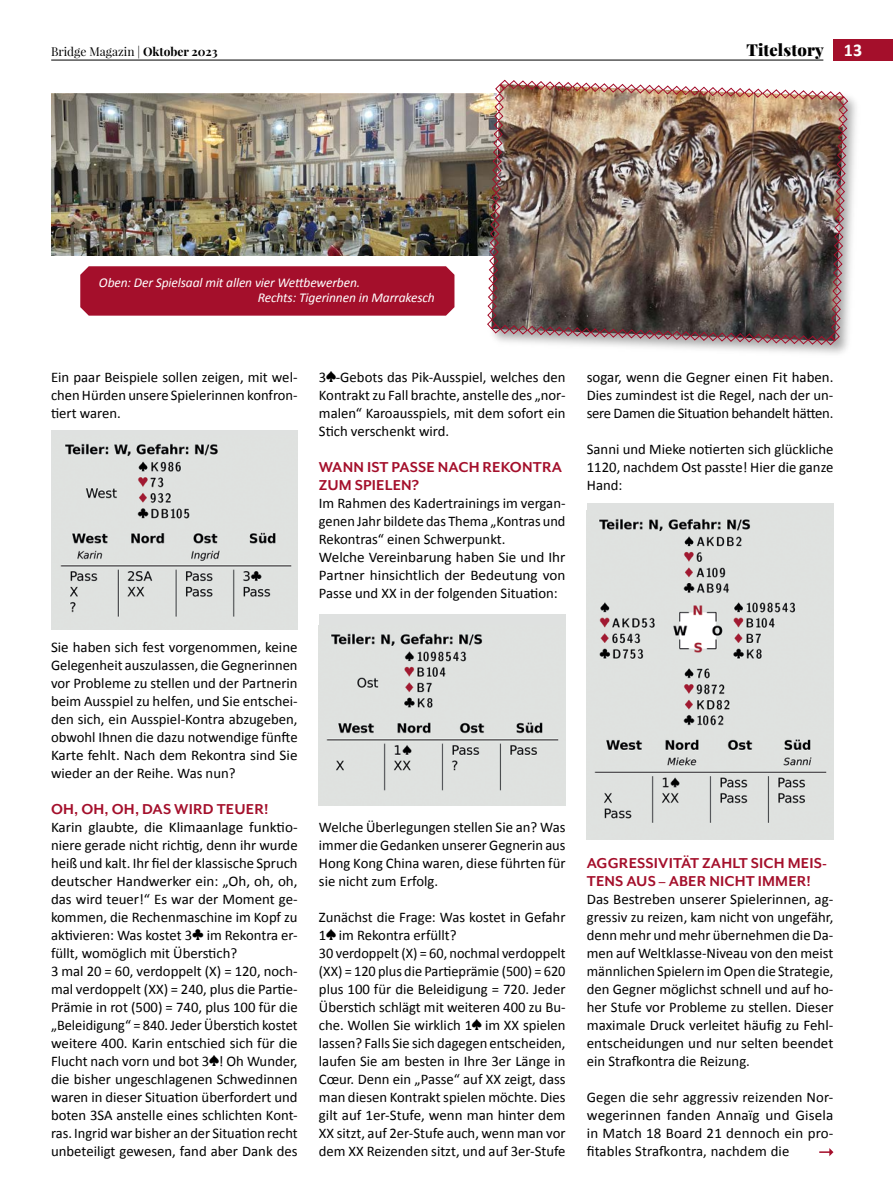
<style>
.page{position:relative;width:893px;height:1191px;background:#fff}
.page>*{position:absolute;margin:0;border:0;box-sizing:border-box;transform-origin:0 0}
.t1{font:700 16.5px/18px "Mr Eaves Mod OT";letter-spacing:.01em;color:#a40f2b}
.t2{font:900 16.5px "Playfair Display";letter-spacing:.01em;color:#000}
.t3{font:14.7px/18px "Calibri";color:#000;text-align:justify}
.t4{font:italic 13.5px/15px "Calibri";letter-spacing:-.01em;color:#fff}
.t5{font:12px "Playfair Display";color:#000}
.s1{font-weight:700}
.s2{font-family:"Calibri";font-weight:700;font-size:18px}
.s3{font-family:"Monotype Sorts";font-size:15px}
</style>
<div class="page">
<div style="left:833px;top:39px;width:60px;height:21px;background:#a40f2b"></div>
<hr style="left:51px;top:60px;width:772px;height:1px;background:#000">
<div style="left:51px;top:430px;width:247px;height:199px;background:#dfe1e0"></div>
<img style="left:60px;top:443px;width:232px;height:174px">
<div style="left:587px;top:503px;width:246px;height:336px;background:#dfe1e0"></div>
<img style="left:594px;top:519px;width:233px;height:304px">
<img style="left:51px;top:94px;width:435px;height:162px">
<div style="left:486px;top:79px;width:376px;height:280px;background:#000;opacity:.35"></div>
<img style="left:487px;top:79px;width:362px;height:267px">
<div style="left:80px;top:266px;width:374px;height:50px;background:#a40f2b"></div>
<svg style="left:819px;top:1148px;width:14px;height:8px"></svg>
<div style="left:319px;top:614px;width:246px;height:191px;background:#dfe1e0"></div>
<img style="left:326px;top:633px;width:233px;height:158px">
<p class="t5" style="left:51px;top:44px;width:168px">Bridge Magazin | <span class="s1">Oktober 2023</span></p>
<p class="t2" style="left:746px;top:39px;width:116px">Titelstory <span class="s2">13</span></p>
<p class="t4" style="left:258px;top:274px;width:179px;text-indent:-159px">Oben: Der Spielsaal mit allen vier Wettbewerben.<br>Rechts: Tigerinnen in Marrakesch</p>
<p class="t3" style="left:51px;top:367px;width:248px">Ein paar Beispiele sollen zeigen, mit wel&shy;chen Hürden unsere Spielerinnen konfron&shy;tiert waren.</p>
<p class="t3" style="left:51px;top:637px;width:248px">Sie haben sich fest vorgenommen, keine Gelegenheit auszulassen, die Gegnerinnen vor Probleme zu stellen und der Partnerin beim Ausspiel zu helfen, und Sie entschei&shy;den sich, ein Ausspiel-Kontra abzugeben, obwohl Ihnen die dazu notwendige fünfte Karte fehlt. Nach dem Rekontra sind Sie wieder an der Reihe. Was nun?</p>
<p class="t1" style="left:51px;top:800px;width:219px">OH, OH, OH, DAS WIRD TEUER!</p>
<p class="t3" style="left:51px;top:817px;width:248px;text-align:left">Karin glaubte, die Klimaanlage funktio&shy;niere gerade nicht richtig, denn ihr wurde heiß und kalt. Ihr fiel der klassische Spruch deutscher Handwerker ein: „Oh, oh, oh, das wird teuer!“ Es war der Moment ge&shy;kommen, die Rechenmaschine im Kopf zu aktivieren: Was kostet 3<span class="s3">¨</span> im Rekontra er&shy;füllt, womöglich mit Überstich?<br>3 mal 20 = 60, verdoppelt (X) = 120, noch&shy;mal verdoppelt (XX) = 240, plus die Partie-Prämie in rot (500) = 740, plus 100 für die „Beleidigung“ = 840. Jeder Überstich kostet weitere 400. Karin entschied sich für die Flucht nach vorn und bot 3<span class="s3">«</span>! Oh Wunder, die bisher ungeschlagenen Schwedinnen waren in dieser Situation überfordert und boten 3SA anstelle eines schlichten Kont&shy;ras. Ingrid war bisher an der Situation recht unbeteiligt gewesen, fand aber Dank des</p>
<p class="t3" style="left:319px;top:367px;width:248px">3<span class="s3">«</span>-Gebots das Pik-Ausspiel, welches den Kontrakt zu Fall brachte, anstelle des „nor&shy;malen“ Karoausspiels, mit dem sofort ein Stich verschenkt wird.</p>
<p class="t1" style="left:319px;top:458px;width:245px">WANN IST PASSE NACH REKONTRA<br>ZUM SPIELEN?</p>
<p class="t3" style="left:319px;top:493px;width:248px;text-align:left">Im Rahmen des Kadertrainings im vergan&shy;genen Jahr bildete das Thema „Kontras und Rekontras“ einen Schwerpunkt.<br>Welche Vereinbarung haben Sie und Ihr Partner hinsichtlich der Bedeutung von Passe und XX in der folgenden Situation:</p>
<p class="t3" style="left:587px;top:367px;width:248px">sogar, wenn die Gegner einen Fit haben.<br>Dies zumindest ist die Regel, nach der un&shy;sere Damen die Situation behandelt hätten.</p>
<p class="t3" style="left:587px;top:439px;width:248px">Sanni und Mieke notierten sich glückliche 1120, nachdem Ost passte! Hier die ganze Hand:</p>
<p class="t3" style="left:319px;top:817px;width:248px">Welche Überlegungen stellen Sie an? Was immer die Gedanken unserer Gegnerin aus Hong Kong China waren, diese führten für sie nicht zum Erfolg.</p>
<p class="t3" style="left:319px;top:907px;width:248px;text-align:left">Zunächst die Frage: Was kostet in Gefahr 1<span class="s3">«</span> im Rekontra erfüllt?<br>30 verdoppelt (X) = 60, nochmal verdoppelt (XX) = 120 plus die Partieprämie (500) = 620 plus 100 für die Beleidigung = 720. Jeder Überstich schlägt mit weiteren 400 zu Bu&shy;che. Wollen Sie wirklich 1<span class="s3">«</span> im XX spielen lassen? Falls Sie sich dagegen entscheiden, laufen Sie am besten in Ihre 3er Länge in Cœur. Denn ein „Passe“ auf XX zeigt, dass man diesen Kontrakt spielen möchte. Dies gilt auf 1er-Stufe, wenn man hinter dem XX sitzt, auf 2er-Stufe auch, wenn man vor dem XX Reizenden sitzt, und auf 3er-Stufe</p>
<p class="t1" style="left:587px;top:854px;width:242px">AGGRESSIVITÄT ZAHLT SICH MEIS-<br>TENS AUS – ABER NICHT IMMER!</p>
<p class="t3" style="left:587px;top:889px;width:248px">Das Bestreben unserer Spielerinnen, ag&shy;gressiv zu reizen, kam nicht von ungefähr, denn mehr und mehr übernehmen die Da&shy;men auf Weltklasse-Niveau von den meist männlichen Spielern im Open die Strategie, den Gegner möglichst schnell und auf ho&shy;her Stufe vor Probleme zu stellen. Dieser maximale Druck verleitet häufig zu Fehl&shy;entscheidungen und nur selten beendet ein Strafkontra die Reizung.</p>
<p class="t3" style="left:587px;top:1087px;width:248px">Gegen die sehr aggressiv reizenden Nor&shy;wegerinnen fanden Annaïg und Gisela in Match 18 Board 21 dennoch ein pro&shy;fitables Strafkontra, nachdem die</p>
</div>
